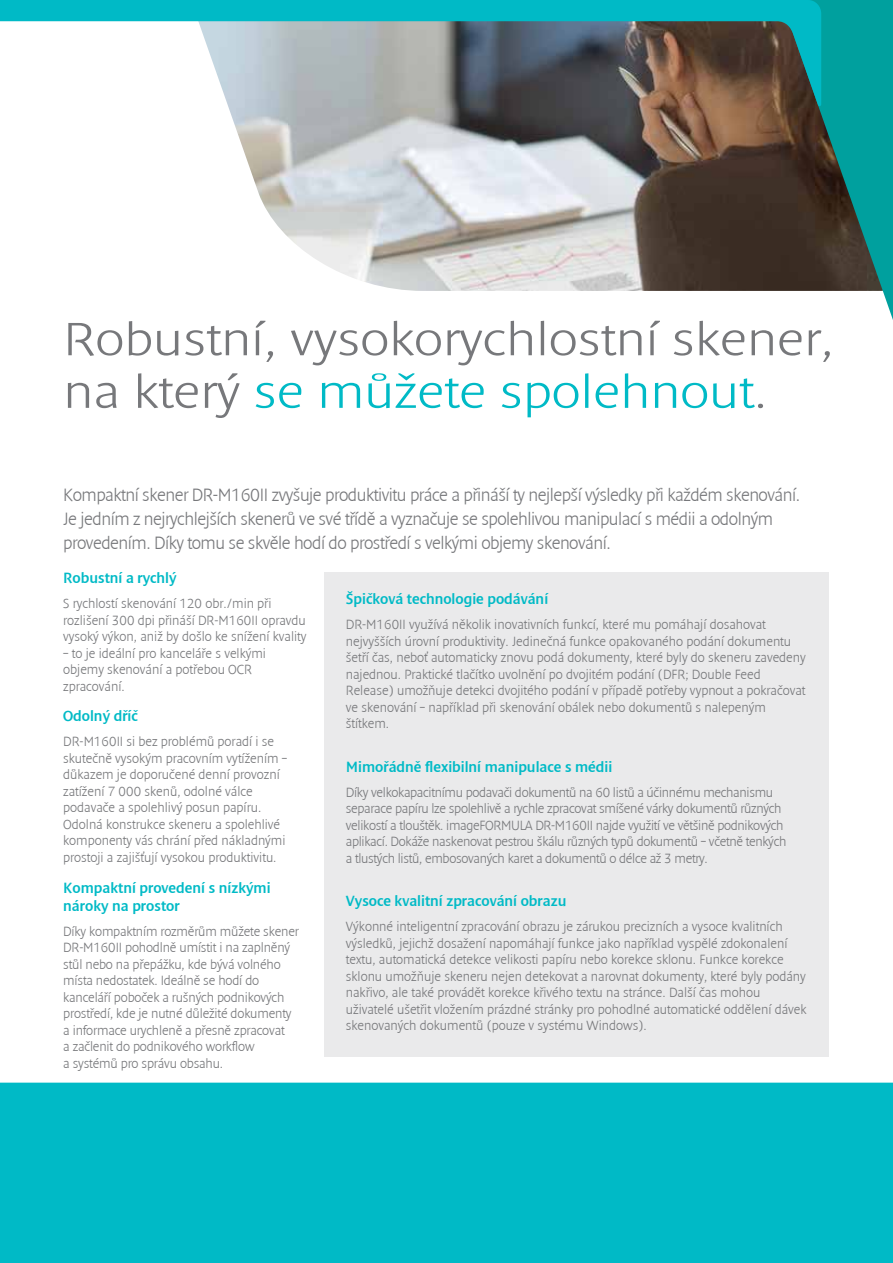
<style>
.page{position:relative;width:893px;height:1263px;background:#fff}
.page>*{position:absolute;margin:0;border:0;box-sizing:border-box;transform-origin:0 0}
.t1{font:47.4px/52.7px "Denda New Light CE";color:#77787b;scale:1.17 1}
.t2{font:18px/24px "Denda New Light CE";letter-spacing:-.025em;color:#77787b}
.t3{font:15px/18px "Denda New CE";color:#00bac6}
.t4{font:13.5px/16.5px "Denda New Light CE";color:#77787b}
.t5{font:13.5px/16.5px "Denda New Light CE";letter-spacing:-.02em;color:#77787b}
.s1{color:#00bac6}
</style>
<div class="page">
<img style="left:228px;top:106px;width:549px;height:185px">
<svg style="left:777px;top:0;width:116px;height:320px;background:#357973"></svg>
<svg style="left:0;top:0;width:821px;height:106px"></svg>
<div style="left:325px;top:572px;width:504px;height:484px;background:#eaeaeb"></div>
<svg style="left:0;top:843px;width:893px;height:420px"></svg>
<h1 class="t1" style="left:63px;top:313px;width:660px">Robustní, vysokorychlostní skener, na který <span class="s1">se můžete spolehnout</span>.</h1>
<p class="t2" style="left:63px;top:483px;width:738px">Kompaktní skener DR-M160II zvyšuje produktivitu práce a přináší ty nejlepší výsledky při každém skenování.<br>Je jedním z nejrychlejších skenerů ve své třídě a vyznačuje se spolehlivou manipulací s médii a odolným provedením. Díky tomu se skvěle hodí do prostředí s velkými objemy skenování.</p>
<p class="t3" style="left:346px;top:591px;width:204px">Špičková technologie podávání</p>
<p class="t4" style="left:346px;top:616px;width:461px">DR-M160II využívá několik inovativních funkcí, které mu pomáhají dosahovat nejvyšších úrovní produktivity. Jedinečná funkce opakovaného podání dokumentu šetří čas, neboť automaticky znovu podá dokumenty, které byly do skeneru zavedeny najednou. Praktické tlačítko uvolnění po dvojitém podání (DFR; Double Feed Release) umožňuje detekci dvojitého podání v případě potřeby vypnout a pokračovat ve skenování – například při skenování obálek nebo dokumentů s nalepeným štítkem.</p>
<p class="t3" style="left:346px;top:758px;width:268px">M imořádně flexibilní manipulace s médii</p>
<p class="t5" style="left:346px;top:784px;width:442px">Díky velkokapacitnímu podavači dokumentů na 60 listů a účinnému mechanismu separace papíru lze spolehlivě a rychle zpracovat smíšené várky dokumentů různých velikostí a tlouštěk. imageFORMULA DR-M160II najde využití ve většině podnikových aplikací. Dokáže naskenovat pestrou škálu různých typů dokumentů – včetně tenkých a tlustých listů, embosovaných karet a dokumentů o délce až 3 metry.</p>
<p class="t3" style="left:346px;top:893px;width:222px">Vysoce kvalitní zpracování obrazu</p>
<p class="t4" style="left:346px;top:918px;width:462px">Výkonné inteligentní zpracování obrazu je zárukou precizních a vysoce kvalitních výsledků, jejichž dosažení napomáhají funkce jako například vyspělé zdokonalení textu, automatická detekce velikosti papíru nebo korekce sklonu. Funkce korekce sklonu umožňuje skeneru nejen detekovat a narovnat dokumenty, které byly podány nakřivo, ale také provádět korekce křivého textu na stránce. Další čas mohou uživatelé ušetřit vložením prázdné stránky pro pohodlné automatické oddělení dávek skenovaných dokumentů (pouze v systému Windows).</p>
<p class="t3" style="left:63px;top:569px;width:115px">Robustní a rychlý</p>
<p class="t4" style="left:63px;top:595px;width:245px">S rychlostí skenování 120 obr./min při rozlišení 300 dpi přináší DR-M160II opravdu vysoký výkon, aniž by došlo ke snížení kvality</p>
<p class="t4" style="left:63px;top:645px;width:204px">– to je ideální pro kanceláře s velkými objemy skenování a potřebou OCR zpracování.</p>
<p class="t3" style="left:63px;top:708px;width:76px">Odolný dříč</p>
<p class="t4" style="left:63px;top:733px;width:226px">DR-M160II si bez problémů poradí i se skutečně vysokým pracovním vytížením – důkazem je doporučené denní provozní zatížení 7 000 skenů, odolné válce podavače a spolehlivý posun papíru.<br>Odolná konstrukce skeneru a spolehlivé komponenty vás chrání před nákladnými prostoji a zajišťují vysokou produktivitu.</p>
<p class="t3" style="left:63px;top:879px;width:209px">Kompaktní provedení s nízkými nároky na prostor</p>
<p class="t4" style="left:63px;top:923px;width:237px">Díky kompaktním rozměrům můžete skener DR-M160II pohodlně umístit i na zaplněný stůl nebo na přepážku, kde bývá volného místa nedostatek. Ideálně se hodí do kanceláří poboček a rušných podnikových prostředí, kde je nutné důležité dokumenty a informace urychleně a přesně zpracovat<br>a začlenit do podnikového workflow<br>a systémů pro správu obsahu.</p>
</div>
